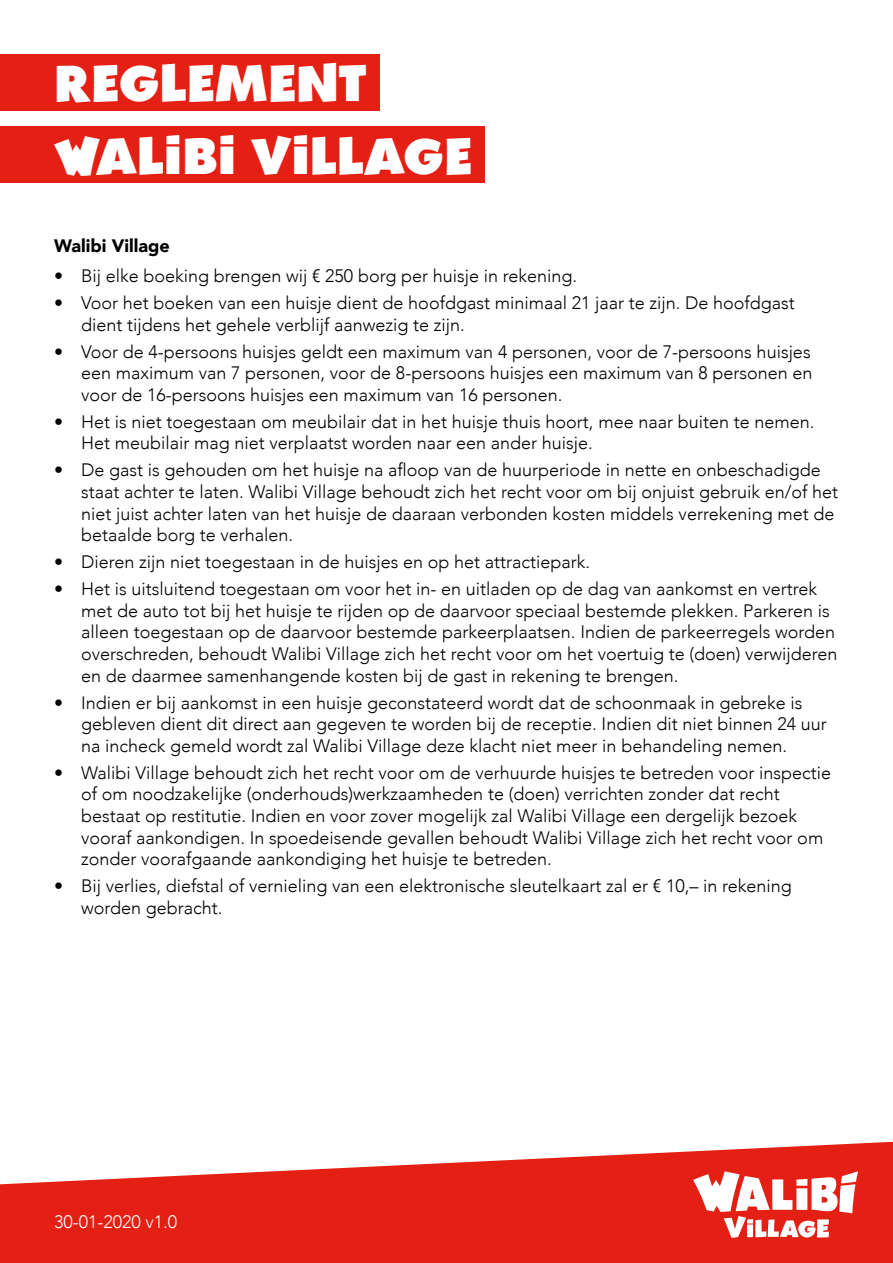
<style>
.page{position:relative;width:893px;height:1263px;background:#fff}
.page>*{position:absolute;margin:0;border:0;box-sizing:border-box;transform-origin:0 0}
.t1{font:700 46.5px/73.5px "Walibi";color:#fff}
.t2{font:300 18px/21.6px "Avenir";color:#000}
.t3{font:300 18px "Avenir";color:#fff}
.t4{font:900 18px "Avenir";color:#000}
</style>
<div class="page">
<div style="left:0;top:54px;width:380px;height:56px;background:#e41f13"></div>
<div style="left:0;top:126px;width:484px;height:57px;background:#e41f13"></div>
<svg style="left:0;top:1142px;width:893px;height:121px;fill:#e41f13"></svg>
<svg style="left:693px;top:1171px;width:165px;height:68px"></svg>
<div style="left:747px;top:1224px;width:6px;height:13px;background:#fff"></div>
<h1 class="t1" style="left:54px;top:46px;width:419px">REGLEMENT<br>WALIBI VILLAGE</h1>
<p class="t4" style="left:54px;top:230px;width:117px">Walibi Village</p>
<p class="t2" style="left:54px;top:265px;width:525px">• Bij elke boeking brengen wij € 250 borg per huisje in rekening.</p>
<p class="t2" style="left:81px;top:292px;width:715px;text-indent:-27px">• Voor het boeken van een huisje dient de hoofdgast minimaal 21 jaar te zijn. De hoofdgast dient tijdens het gehele verblijf aanwezig te zijn.</p>
<p class="t2" style="left:81px;top:340px;width:733px;text-align:justify;text-indent:-27px">• Voor de 4-persoons huisjes geldt een maximum van 4 personen, voor de 7-persoons huisjes een maximum van 7 personen, voor de 8-persoons huisjes een maximum van 8 personen en voor de 16-persoons huisjes een maximum van 16 personen.</p>
<p class="t2" style="left:81px;top:411px;width:735px;text-indent:-27px">• Het is niet toegestaan om meubilair dat in het huisje thuis hoort, mee naar buiten te nemen.<br>Het meubilair mag niet verplaatst worden naar een ander huisje.</p>
<p class="t2" style="left:81px;top:459px;width:759px;text-indent:-27px">• De gast is gehouden om het huisje na afloop van de huurperiode in nette en onbeschadigde staat achter te laten. Walibi Village behoudt zich het recht voor om bij onjuist gebruik en/of het niet juist achter laten van het huisje de daaraan verbonden kosten middels verrekening met de betaalde borg te verhalen.</p>
<p class="t2" style="left:54px;top:551px;width:538px">• Dieren zijn niet toegestaan in de huisjes en op het attractiepark.</p>
<p class="t2" style="left:81px;top:578px;width:758px;text-indent:-27px">• Het is uitsluitend toegestaan om voor het in- en uitladen op de dag van aankomst en vertrek met de auto tot bij het huisje te rijden op de daarvoor speciaal bestemde plekken. Parkeren is alleen toegestaan op de daarvoor bestemde parkeerplaatsen. Indien de parkeerregels worden overschreden, behoudt Walibi Village zich het recht voor om het voertuig te (doen) verwijderen en de daarmee samenhangende kosten bij de gast in rekening te brengen.</p>
<p class="t2" style="left:81px;top:691px;width:747px;text-indent:-27px">• Indien er bij aankomst in een huisje geconstateerd wordt dat de schoonmaak in gebreke is gebleven dient dit direct aan gegeven te worden bij de receptie. Indien dit niet binnen 24 uur na incheck gemeld wordt zal Walibi Village deze klacht niet meer in behandeling nemen.</p>
<p class="t2" style="left:81px;top:762px;width:752px;text-indent:-27px">• Walibi Village behoudt zich het recht voor om de verhuurde huisjes te betreden voor inspectie of om noodzakelijke (onderhouds)werkzaamheden te (doen) verrichten zonder dat recht bestaat op restitutie. Indien en voor zover mogelijk zal Walibi Village een dergelijk bezoek vooraf aankondigen. In spoedeisende gevallen behoudt Walibi Village zich het recht voor om zonder voorafgaande aankondiging het huisje te betreden.</p>
<p class="t2" style="left:81px;top:875px;width:712px;text-indent:-27px">• Bij verlies, diefstal of vernieling van een elektronische sleutelkaart zal er € 10,– in rekening worden gebracht.</p>
<p class="t3" style="left:54px;top:1211px;width:125px">30-01-2020 v1.0</p>
</div>
